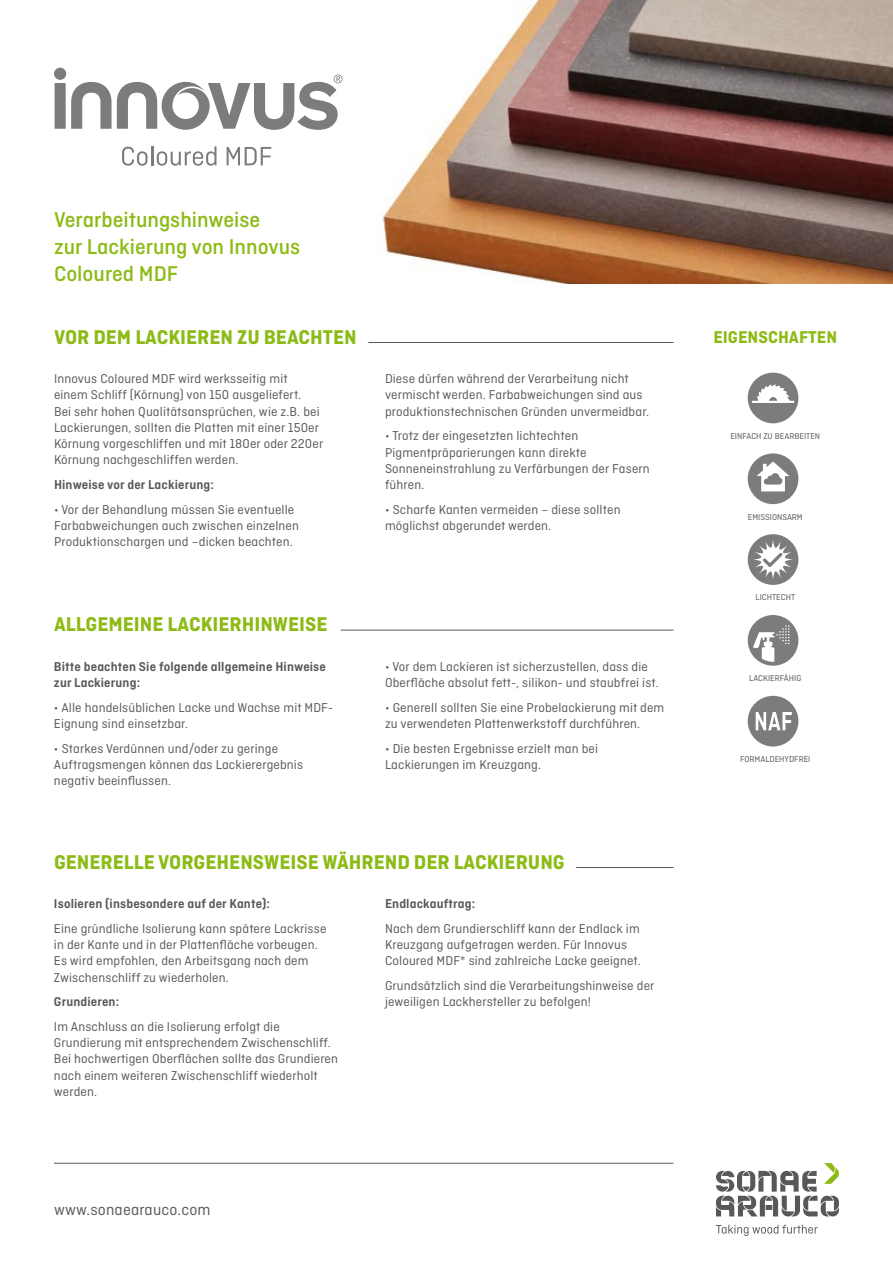
<style>
.page{position:relative;width:893px;height:1263px;background:#fff}
.page>*{position:absolute;margin:0;border:0;box-sizing:border-box;transform-origin:0 0}
.t1{font:500 22.5px/27px "Ciutadella";color:#8cbb15}
.t2{font:700 21px "Ciutadella";color:#8cbb15}
.t3{font:700 18px "Ciutadella";color:#8cbb15}
.t4{font:16.5px "Ciutadella";letter-spacing:.01em;color:#58585a}
.t5{font:13.5px/16.2px "Ciutadella";letter-spacing:.01em;color:#58585a}
.t6{font:600 13.5px/16.2px "Ciutadella";letter-spacing:.01em;color:#58585a}
.t7{font:9px "Ciutadella";color:#58585a}
</style>
<div class="page">
<img style="left:336px;top:0;width:557px;height:283px">
<hr style="left:368px;top:342px;width:305px;height:1px;background:#58585a">
<div style="left:55px;top:83px;width:11px;height:46px;background:#7b7c7e"></div>
<div style="left:54px;top:68px;width:12px;height:12px;background:#7b7c7e;border-radius:50%"></div>
<svg style="left:71px;top:75px;width:271px;height:55px"></svg>
<svg style="left:122px;top:146px;width:94px;height:20px"></svg>
<svg style="left:227px;top:147px;width:44px;height:18px"></svg>
<hr style="left:341px;top:630px;width:332px;height:1px;background:#58585a">
<hr style="left:576px;top:867px;width:97px;height:1px;background:#58585a">
<svg style="left:716px;top:1163px;width:123px;height:73px"></svg>
<hr style="left:54px;top:1163px;width:619px;height:1px;background:#58585a">
<svg style="left:748px;top:453px;width:50px;height:51px"></svg>
<svg style="left:748px;top:534px;width:50px;height:51px"></svg>
<svg style="left:748px;top:615px;width:50px;height:51px"></svg>
<svg style="left:748px;top:696px;width:50px;height:50px"></svg>
<svg style="left:748px;top:373px;width:50px;height:50px"></svg>
<h1 class="t1" style="left:54px;top:206px;width:248px">Verarbeitungshinweise<br>zur Lackierung von Innovus<br>Coloured MDF</h1>
<h2 class="t2" style="left:54px;top:324px;width:304px">VOR DEM LACKIEREN ZU BEACHTEN</h2>
<h3 class="t3" style="left:713px;top:326px;width:125px">EIGENSCHAFTEN</h3>
<p class="t5" style="left:385px;top:371px;width:266px">Diese dürfen während der Verarbeitung nicht vermischt werden. Farbabweichungen sind aus produktionstechnischen Gründen unvermeidbar.</p>
<p class="t5" style="left:385px;top:428px;width:266px">• Trotz der eingesetzten lichtechten Pigmentpräparierungen kann direkte Sonneneinstrahlung zu Verfärbungen der Fasern führen.</p>
<p class="t5" style="left:385px;top:501px;width:237px">• Scharfe Kanten vermeiden – diese sollten möglichst abgerundet werden.</p>
<p class="t5" style="left:54px;top:371px;width:271px">Innovus Coloured MDF wird werksseitig mit einem Schliff (Körnung) von 150 ausgeliefert.<br>Bei sehr hohen Qualitätsansprüchen, wie z.B. bei Lackierungen, sollten die Platten mit einer 150er Körnung vorgeschliffen und mit 180er oder 220er Körnung nachgeschliffen werden.</p>
<p class="t6" style="left:54px;top:476px;width:162px">Hinweise vor der Lackierung:</p>
<p class="t5" style="left:54px;top:501px;width:247px">• Vor der Behandlung müssen Sie eventuelle<br>Farbabweichungen auch zwischen einzelnen<br>Produktionschargen und –dicken beachten.</p>
<p class="t7" style="left:730px;top:431px;width:91px">EINFACH ZU BEARBEITEN</p>
<p class="t7" style="left:748px;top:512px;width:56px">EMISSIONSARM</p>
<h2 class="t2" style="left:54px;top:612px;width:275px">ALLGEMEINE LACKIERHINWEISE</h2>
<p class="t6" style="left:54px;top:658px;width:273px">Bitte beachten Sie folgende allgemeine Hinweise zur Lackierung:</p>
<p class="t5" style="left:54px;top:699px;width:281px">• Alle handelsüblichen Lacke und Wachse mit MDF-<br>Eignung sind einsetzbar.</p>
<p class="t5" style="left:54px;top:740px;width:251px">• Starkes Verdünnen und/oder zu geringe<br>Auftragsmengen können das Lackierergebnis negativ beeinflussen.</p>
<p class="t5" style="left:385px;top:658px;width:275px">• Vor dem Lackieren ist sicherzustellen, dass die<br>Oberfläche absolut fett-, silikon- und staubfrei ist.</p>
<p class="t5" style="left:385px;top:699px;width:281px">• Generell sollten Sie eine Probelackierung mit dem zu verwendeten Plattenwerkstoff durchführen.</p>
<p class="t5" style="left:385px;top:740px;width:215px">• Die besten Ergebnisse erzielt man bei<br>Lackierungen im Kreuzgang.</p>
<h2 class="t2" style="left:54px;top:849px;width:512px">GENERELLE VORGEHENSWEISE WÄHREND DER LACKIERUNG</h2>
<p class="t6" style="left:385px;top:896px;width:92px">Endlackauftrag:</p>
<p class="t5" style="left:385px;top:920px;width:257px">Nach dem Grundierschliff kann der Endlack im<br>Kreuzgang aufgetragen werden. Für Innovus<br>Coloured MDF* sind zahlreiche Lacke geeignet.</p>
<p class="t5" style="left:385px;top:977px;width:271px">Grundsätzlich sind die Verarbeitungshinweise der jeweiligen Lackhersteller zu befolgen!</p>
<p class="t6" style="left:54px;top:896px;width:217px">Isolieren (insbesondere auf der Kante):</p>
<p class="t5" style="left:54px;top:920px;width:274px">Eine gründliche Isolierung kann spätere Lackrisse in der Kante und in der Plattenfläche vorbeugen.<br>Es wird empfohlen, den Arbeitsgang nach dem Zwischenschliff zu wiederholen.</p>
<p class="t6" style="left:54px;top:994px;width:67px">Grundieren:</p>
<p class="t5" style="left:54px;top:1018px;width:286px">Im Anschluss an die Isolierung erfolgt die Grundierung mit entsprechendem Zwischenschliff.<br>Bei hochwertigen Oberflächen sollte das Grundieren nach einem weiteren Zwischenschliff wiederholt werden.</p>
<p class="t4" style="left:54px;top:1200px;width:158px">www.sonaearauco.com</p>
<p class="t7" style="left:755px;top:592px;width:41px">LICHTECHT</p>
<p class="t7" style="left:749px;top:673px;width:54px">LACKIERFÄHIG</p>
<p class="t7" style="left:740px;top:754px;width:72px">FORMALDEHYDFREI</p>
</div>
